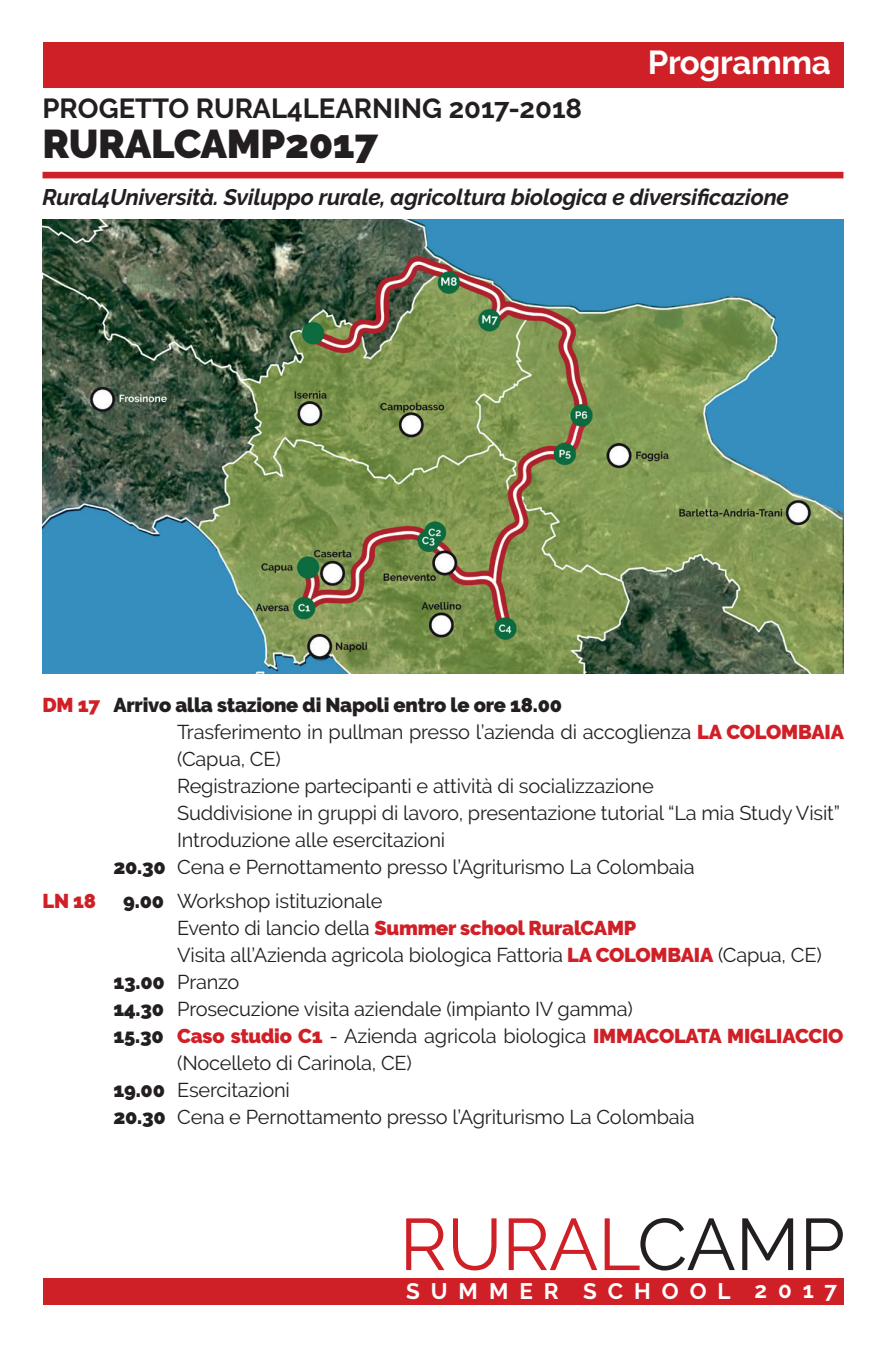
<style>
.page{position:relative;width:886px;height:1347px;background:#fff}
.page>*{position:absolute;margin:0;border:0;box-sizing:border-box;transform-origin:0 0}
.t1{font:72.75px "Raleway";color:#d02027}
.t2{font:900 40px "Raleway";letter-spacing:-.01em;color:#231f20}
.t3{font:700 33px "Raleway";letter-spacing:-.01em;color:#fff}
.t4{font:700 27.5px "Raleway";color:#231f20}
.t5{font:italic 700 22.5px "Raleway";letter-spacing:-.01em;color:#231f20}
.t6{font:700 22.5px "Raleway";letter-spacing:.49em;color:#fff}
.t7{font:20px "Raleway";letter-spacing:-.01em;color:#231f20}
.t8{font:900 20px "Raleway";letter-spacing:-.01em;color:#d02027}
.t9{font:900 20px "Raleway";letter-spacing:-.01em;color:#231f20}
.s1{color:#d02027}
.s2{font-weight:900;color:#d02027}
.s3{font-weight:900}
.s4{font-weight:400;color:#231f20}
.s5{color:#231f20}
</style>
<div class="page">
<div style="left:43px;top:1278px;width:800px;height:26px;background:#d02027"></div>
<img style="left:43px;top:220px;width:800px;height:453px">
<div style="left:43px;top:43px;width:800px;height:45px;background:#d02027"></div>
<div style="left:43px;top:172px;width:800px;height:6px;background:#d02027"></div>
<h3 class="t4" style="left:43px;top:92px;width:541px">PROGETTO RURAL4LEARNING 2017-2018</h3>
<h2 class="t2" style="left:43px;top:120px;width:337px">RURALCAMP2017</h2>
<h3 class="t3" style="left:648px;top:43px;width:184px">Programma</h3>
<p class="t5" style="left:43px;top:184px;width:748px">Rural4Università. Sviluppo rurale, agricoltura biologica e diversificazione</p>
<p class="t9" style="left:43px;top:693px;width:521px"><span class="s1">DM 17</span> Arrivo alla stazione di Napoli entro le ore 18.00</p>
<p class="t7" style="left:177px;top:720px;width:668px">Trasferimento in pullman presso l’azienda di accoglienza <span class="s2">LA COLOMBAIA</span></p>
<p class="t7" style="left:177px;top:747px;width:105px">(Capua, CE)</p>
<p class="t7" style="left:177px;top:774px;width:478px">Registrazione partecipanti e attività di socializzazione</p>
<p class="t7" style="left:177px;top:801px;width:664px">Suddivisione in gruppi di lavoro, presentazione tutorial “La mia Study Visit”</p>
<p class="t7" style="left:177px;top:828px;width:269px">Introduzione alle esercitazioni</p>
<p class="t7" style="left:113px;top:855px;width:583px"><span class="s3">20.30</span> Cena e Pernottamento presso l’Agriturismo La Colombaia</p>
<p class="t8" style="left:43px;top:889px;width:55px">LN 18</p>
<p class="t7" style="left:123px;top:889px;width:261px"><span class="s3">9.00</span> Workshop istituzionale</p>
<p class="t8" style="left:177px;top:916px;width:461px"><span class="s4">Evento di lancio della</span> Summer school RuralCAMP</p>
<p class="t7" style="left:177px;top:943px;width:646px">Visita all’Azienda agricola biologica Fattoria <span class="s2">LA COLOMBAIA</span> (Capua, CE)</p>
<p class="t7" style="left:113px;top:970px;width:128px"><span class="s3">13.00</span> Pranzo</p>
<p class="t7" style="left:113px;top:997px;width:521px"><span class="s3">14.30</span> Prosecuzione visita aziendale (impianto IV gamma)</p>
<p class="t8" style="left:113px;top:1024px;width:731px"><span class="s5">15.30</span> Caso studio C1 <span class="s4">- Azienda agricola biologica</span> IMMACOLATA MIGLIACCIO</p>
<p class="t7" style="left:177px;top:1051px;width:236px">(Nocelleto di Carinola, CE)</p>
<p class="t7" style="left:113px;top:1078px;width:178px"><span class="s3">19.00</span> Esercitazioni</p>
<p class="t7" style="left:113px;top:1105px;width:583px"><span class="s3">20.30</span> Cena e Pernottamento presso l’Agriturismo La Colombaia</p>
<h1 class="t1" style="left:400px;top:1202px;width:447px">RURAL<span class="s5">CAMP</span></h1>
<p class="t6" style="left:406px;top:1278px;width:432px">SUMMER SCHOOL 2017</p>
</div>
